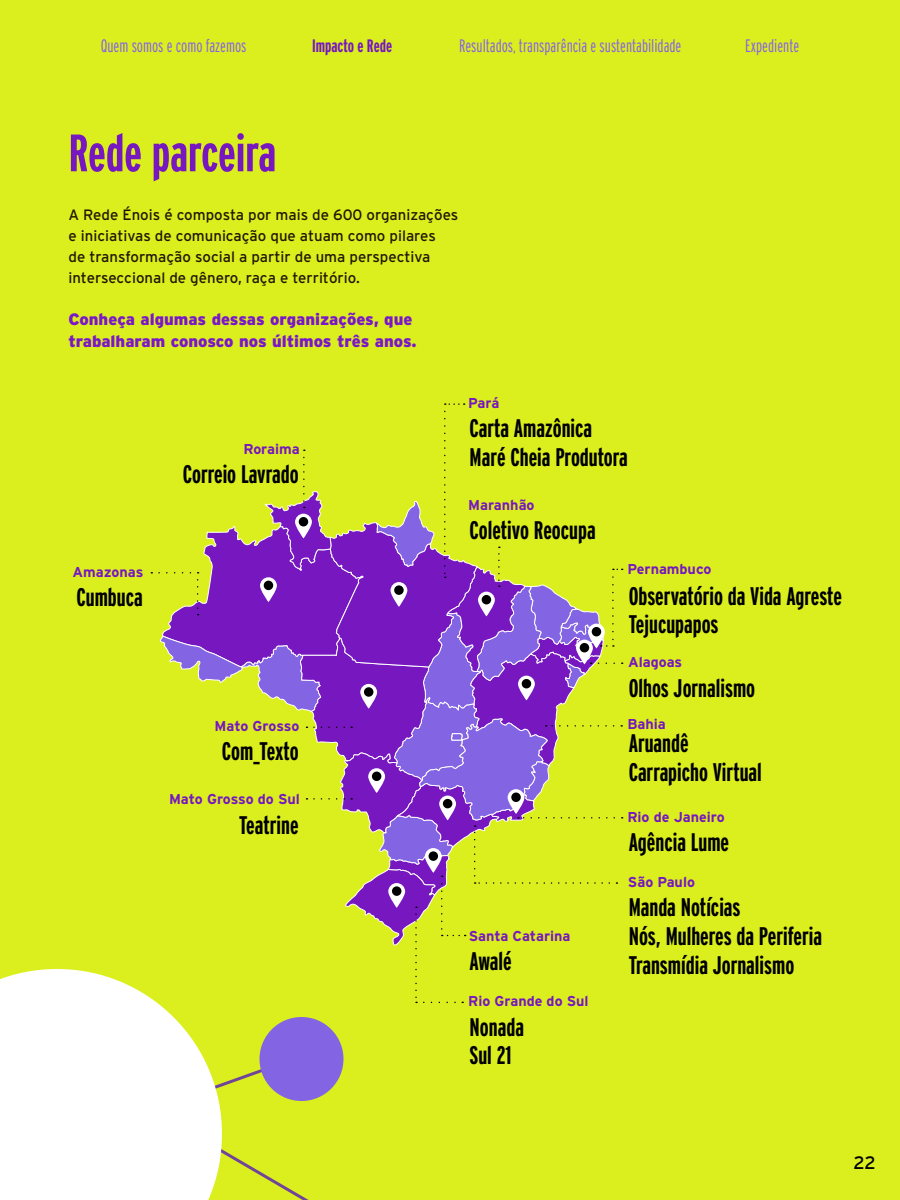
<style>
.page{position:relative;width:900px;height:1200px;background:#dcef1e}
.page>*{position:absolute;margin:0;border:0;box-sizing:border-box;transform-origin:0 0}
.t1{font:700 52.5px "Interstate Compressed";color:#7617bf}
.t2{font:700 25.5px/28.7px "Interstate Compressed";color:#000}
.t3{font:300 18px "Interstate Compressed";color:#8364e3}
.t4{font:700 18px "Interstate Compressed";color:#7617bf}
.t5{font:18px "Interstate";color:#000}
.t6{font:900 16.5px/21px "Interstate";color:#7a17c7}
.t7{font:15px/21px "Interstate";color:#211700}
.t8{font:700 14.25px "Interstate";color:#7617bf}
.s1{font-weight:700;font-size:15px;color:#dcef1e}
</style>
<div class="page">
<svg style="left:222px;top:1055px;width:116px;height:145px"></svg>
<svg style="left:445px;top:403px;width:20px;height:2px"></svg>
<svg style="left:159px;top:411px;width:464px;height:592px"></svg>
<svg style="left:0;top:969px;width:222px;height:231px;fill:#fff"></svg>
<div style="left:260px;top:1017px;width:84px;height:84px;background:#8364e3;border-radius:50%"></div>
<p class="t3" style="left:101px;top:36px;width:147px">Quem somos e como fazemos</p>
<p class="t4" style="left:312px;top:36px;width:82px">Impacto e Rede</p>
<p class="t3" style="left:459px;top:36px;width:224px">Resultados, transparência e sustentabilidade</p>
<p class="t3" style="left:745px;top:36px;width:56px">Expediente</p>
<h1 class="t1" style="left:69px;top:124px;width:209px">Rede parceira</h1>
<p class="t7" style="left:69px;top:205px;width:391px">A Rede Énois é composta por mais de 600 organizações e iniciativas de comunicação que atuam como pilares<br>de transformação social a partir de uma perspectiva interseccional de gênero, raça e território.</p>
<p class="t6" style="left:69px;top:309px;width:384px">Conheça algumas dessas organizações, que trabalharam conosco nos últimos três anos.<span class="s1">rede:</span></p>
<p class="t8" style="left:73px;top:564px;width:72px">Amazonas</p>
<p class="t2" style="left:76px;top:583px;width:68px">Cumbuca</p>
<p class="t8" style="left:244px;top:441px;width:58px">Roraima</p>
<p class="t2" style="left:183px;top:460px;width:117px">Correio Lavrado</p>
<p class="t8" style="left:215px;top:718px;width:86px">Mato Grosso</p>
<p class="t2" style="left:222px;top:737px;width:78px">Com_Texto</p>
<p class="t8" style="left:169px;top:791px;width:132px">Mato Grosso do Sul</p>
<p class="t2" style="left:239px;top:810px;width:61px">Teatrine</p>
<p class="t8" style="left:468px;top:395px;width:33px">Pará</p>
<p class="t2" style="left:470px;top:414px;width:160px">Carta Amazônica<br>Maré Cheia Produtora</p>
<p class="t8" style="left:468px;top:497px;width:68px">Maranhão</p>
<p class="t2" style="left:470px;top:516px;width:128px">Coletivo Reocupa</p>
<p class="t8" style="left:469px;top:928px;width:103px">Santa Catarina</p>
<p class="t2" style="left:470px;top:947px;width:44px">Awalé</p>
<p class="t8" style="left:468px;top:993px;width:122px">Rio Grande do Sul</p>
<p class="t2" style="left:470px;top:1012px;width:56px">Nonada<br>Sul 21</p>
<p class="t8" style="left:627px;top:561px;width:86px">Pernambuco</p>
<p class="t2" style="left:629px;top:581px;width:215px">Observatório da Vida Agreste</p>
<p class="t2" style="left:629px;top:610px;width:91px">Tejucupapos</p>
<p class="t8" style="left:628px;top:654px;width:56px">Alagoas</p>
<p class="t2" style="left:629px;top:673px;width:128px">Olhos Jornalismo</p>
<p class="t8" style="left:627px;top:716px;width:40px">Bahia</p>
<p class="t2" style="left:629px;top:729px;width:135px">Aruandê<br>Carrapicho Virtual</p>
<p class="t8" style="left:627px;top:809px;width:99px">Rio de Janeiro</p>
<p class="t2" style="left:629px;top:828px;width:102px">Agência Lume</p>
<p class="t8" style="left:628px;top:874px;width:69px">São Paulo</p>
<p class="t2" style="left:629px;top:893px;width:195px">Manda Notícias<br>Nós, Mulheres da Periferia<br>Transmídia Jornalismo</p>
<p class="t5" style="left:854px;top:1153px;width:24px">22</p>
</div>
